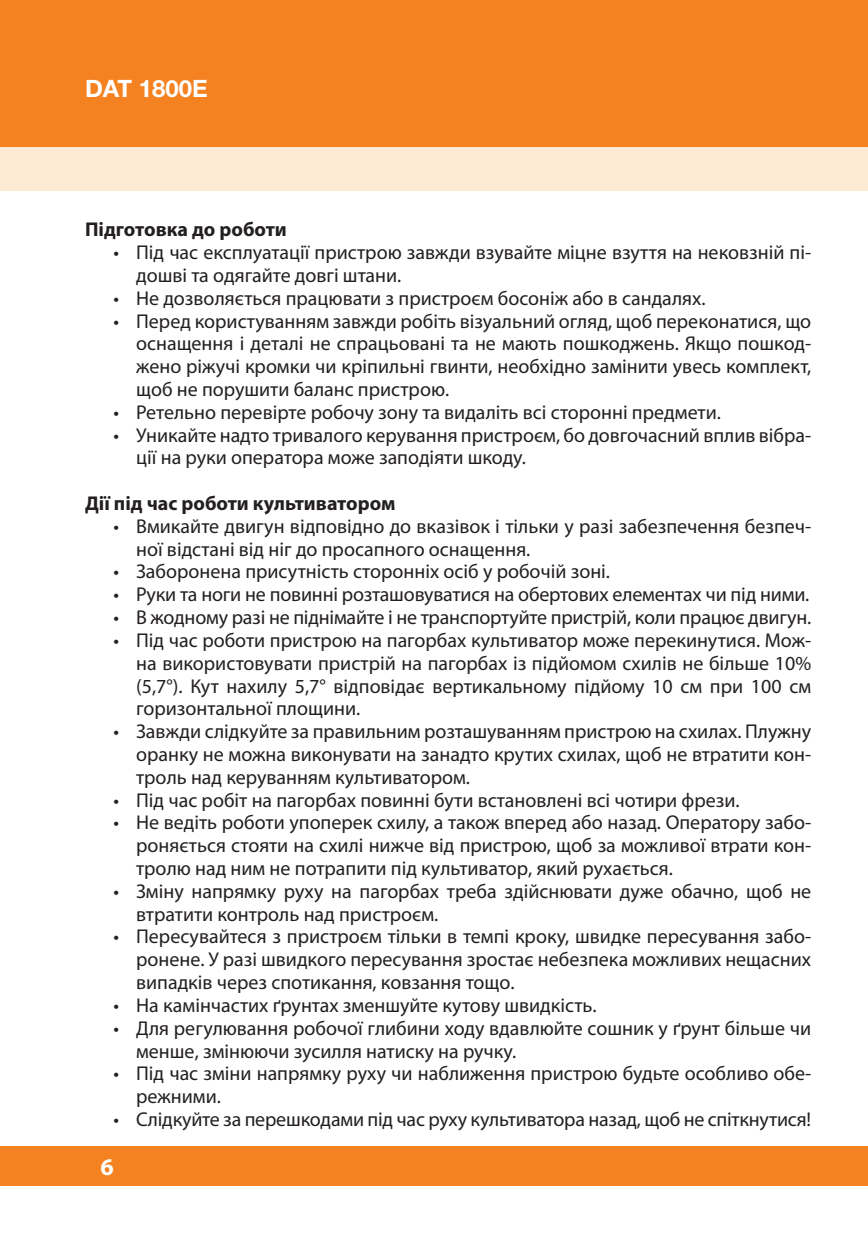
<style>
.page{position:relative;width:868px;height:1248px;background:#fff}
.page>*{position:absolute;margin:0;border:0;box-sizing:border-box;transform-origin:0 0}
.t1{font:700 24px "Helvetica Neue Cyr";color:#fff}
.t2{font:700 24px "Myriad Pro";color:#fff}
.t3{font:20px/22.8px "Myriad Pro";color:#231f20}
.t4{font:700 20px "Myriad Pro";color:#231f20}
</style>
<div class="page">
<div style="left:0;top:0;width:867px;height:147px;background:#f58220"></div>
<div style="left:0;top:1145px;width:867px;height:40px;background:#f58220"></div>
<div style="left:0;top:147px;width:867px;height:44px;background:#fee9d5"></div>
<hr style="left:867px;top:147px;width:1px;height:44px;background:#fee9d5">
<p class="t1" style="left:85px;top:75px;width:124px">DAT 1800E</p>
<p class="t4" style="left:85px;top:216px;width:203px">Підготовка до роботи</p>
<p class="t3" style="left:136px;top:240px;width:676px;text-indent:-23px">• Під час експлуатації пристрою завжди взувайте міцне взуття на нековзній пі&shy;дошві та одягайте довгі штани.</p>
<p class="t3" style="left:113px;top:286px;width:593px">• Не дозволяється працювати з пристроєм босоніж або в сандалях.</p>
<p class="t3" style="left:136px;top:309px;width:676px;text-align:justify;text-indent:-23px">• Перед користуванням завжди робіть візуальний огляд, щоб переконатися, що оснащення і деталі не спрацьовані та не мають пошкоджень. Якщо пошкод&shy;жено ріжучі кромки чи кріпильні гвинти, необхідно замінити увесь комплект, щоб не порушити баланс пристрою.</p>
<p class="t3" style="left:113px;top:400px;width:609px">• Ретельно перевірте робочу зону та видаліть всі сторонні предмети.</p>
<p class="t3" style="left:136px;top:423px;width:676px;text-indent:-23px">• Уникайте надто тривалого керування пристроєм, бо довгочасний вплив вібра&shy;ції на руки оператора може заподіяти шкоду.</p>
<p class="t4" style="left:85px;top:490px;width:312px">Дії під час роботи культиватором</p>
<p class="t3" style="left:136px;top:514px;width:676px;text-indent:-23px">• Вмикайте двигун відповідно до вказівок і тільки у разі забезпечення безпеч&shy;ної відстані від ніг до просапного оснащення.</p>
<p class="t3" style="left:113px;top:560px;width:498px">• Заборонена присутність сторонніх осіб у робочій зоні.</p>
<p class="t3" style="left:113px;top:582px;width:697px">• Руки та ноги не повинні розташовуватися на обертових елементах чи під ними.</p>
<p class="t3" style="left:113px;top:605px;width:699px">• В жодному разі не піднімайте і не транспортуйте пристрій, коли працює двигун.</p>
<p class="t3" style="left:136px;top:628px;width:676px;text-align:justify;text-indent:-23px">• Під час роботи пристрою на пагорбах культиватор може перекинутися. Мож&shy;на використовувати пристрій на пагорбах із підйомом схилів не більше 10% (5,7°). Кут нахилу 5,7° відповідає вертикальному підйому 10 см при 100 см горизонтальної площини.</p>
<p class="t3" style="left:136px;top:719px;width:676px;text-align:justify;text-indent:-23px">• Завжди слідкуйте за правильним розташуванням пристрою на схилах. Плужну оранку не можна виконувати на занадто крутих схилах, щоб не втратити кон&shy;троль над керуванням культиватором.</p>
<p class="t3" style="left:113px;top:788px;width:627px">• Під час робіт на пагорбах повинні бути встановлені всі чотири фрези.</p>
<p class="t3" style="left:136px;top:810px;width:676px;text-align:justify;text-indent:-23px">• Не ведіть роботи упоперек схилу, а також вперед або назад. Оператору забо&shy;роняється стояти на схилі нижче від пристрою, щоб за можливої втрати кон&shy;тролю над ним не потрапити під культиватор, який рухається.</p>
<p class="t3" style="left:136px;top:879px;width:676px;text-indent:-23px">• Зміну напрямку руху на пагорбах треба здійснювати дуже обачно, щоб не втратити контроль над пристроєм.</p>
<p class="t3" style="left:136px;top:924px;width:676px;text-align:justify;text-indent:-23px">• Пересувайтеся з пристроєм тільки в темпі кроку, швидке пересування забо&shy;ронене. У разі швидкого пересування зростає небезпека можливих нещасних випадків через спотикання, ковзання тощо.</p>
<p class="t3" style="left:113px;top:993px;width:484px">• На камінчастих ґрунтах зменшуйте кутову швидкість.</p>
<p class="t3" style="left:136px;top:1016px;width:676px;text-indent:-23px">• Для регулювання робочої глибини ходу вдавлюйте сошник у ґрунт більше чи менше, змінюючи зусилля натиску на ручку.</p>
<p class="t3" style="left:136px;top:1061px;width:676px;text-indent:-23px">• Під час зміни напрямку руху чи наближення пристрою будьте особливо обе&shy;режними.</p>
<p class="t3" style="left:113px;top:1107px;width:699px">• Слідкуйте за перешкодами під час руху культиватора назад, щоб не спіткнутися!</p>
<p class="t2" style="left:100px;top:1150px;width:15px">6</p>
</div>
